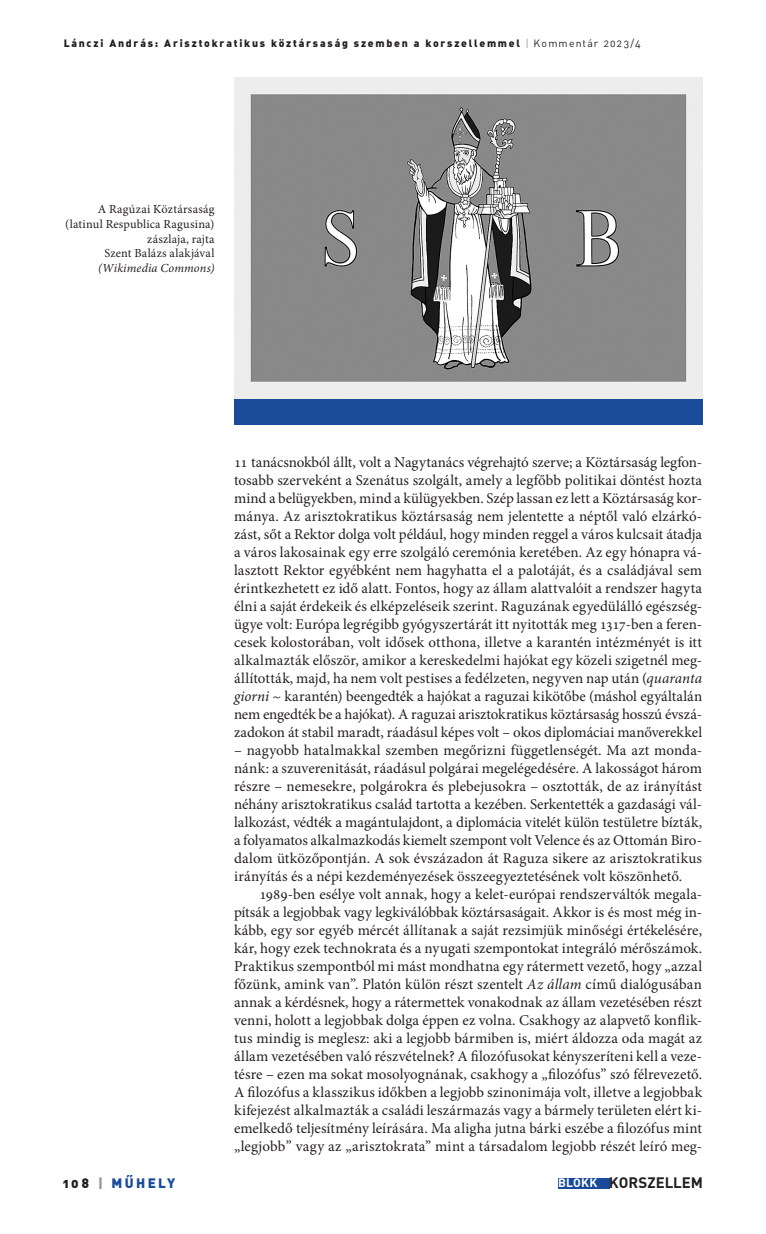
<style>
.page{position:relative;width:766px;height:1234px;background:#fff}
.page>*{position:absolute;margin:0;border:0;box-sizing:border-box;transform-origin:0 0}
._9_-_kenyér_2_---_10_pt{font:15px/18px "Minion Pro";color:#231f20;text-align:justify}
.t1{font:700 15px "DIN Alt PFL";letter-spacing:.045em;color:#231f20}
.t2{font:13.5px "DIN Alt Blk PFL";letter-spacing:.2em;color:#194b9b}
._1000_-_képaláírás{font:12.3px/14.7px "Minion Pro";letter-spacing:.015em;color:#231f20;text-align:right}
._1000_-_képaláírás-2{font:italic 12.3px "Minion Pro";letter-spacing:.01em;color:#231f20}
.t3{font:10.5px "DIN Alt Blk PFL";letter-spacing:.175em;color:#231f20}
.s1{font-family:"DIN Alt PFL";color:#939598}
.s2{font-family:"DIN Alt PFL"}
.s3{font-style:italic}
.s4{color:#231f20}
.s5{color:#939598}
.s6{font-size:12px;color:#fff}
</style>
<div class="page">
<div style="left:558px;top:1177px;width:52px;height:11px;background:#194b9b"></div>
<img style="left:234px;top:77px;width:468px;height:321px">
<div style="left:234px;top:399px;width:468px;height:25px;background:#194b9b"></div>
<p class="t3" style="left:64px;top:36px;width:577px">Lánczi András: Arisztokratikus köztársaság szemben a korszellemmel <span class="s1">|</span> <span class="s2">Kommentár 2023/4</span></p>
<p class="_1000_-_képaláírás" style="left:65px;top:202px;width:151px">A Ragúzai Köztársaság (latinul Respublica Ragusina) zászlaja, rajta<br>Szent Balázs alakjával</p>
<p class="_1000_-_képaláírás-2" style="left:98px;top:260px;width:118px">(Wikimedia Commons)</p>
<p class="_9_-_kenyér_2_---_10_pt" style="left:234px;top:453px;width:469px">11 tanácsnokból állt, volt a Nagytanács végrehajtó szerve; a Köztársaság legfon&shy;tosabb szerveként a Szenátus szolgált, amely a legfőbb politikai döntést hozta mind a belügyekben, mind a külügyekben. Szép lassan ez lett a Köztársaság kor&shy;mánya. Az arisztokratikus köztársaság nem jelentette a néptől való elzárkó&shy;zást, sőt a Rektor dolga volt például, hogy minden reggel a város kulcsait átadja a város lakosainak egy erre szolgáló ceremónia keretében. Az egy hónapra vá&shy;lasztott Rektor egyébként nem hagyhatta el a palotáját, és a családjával sem érintkezhetett ez idő alatt. Fontos, hogy az állam alattvalóit a rendszer hagyta élni a saját érdekeik és elképzeléseik szerint. Raguzának egyedülálló egészség&shy;ügye volt: Európa legrégibb gyógyszertárát itt nyitották meg 1317-ben a feren&shy;cesek kolostorában, volt idősek otthona, illetve a karantén intézményét is itt alkalmazták először, amikor a kereskedelmi hajókat egy közeli szigetnél meg&shy;állították, majd, ha nem volt pestises a fedélzeten, negyven nap után (<span class="s3">quaranta giorni</span> ~ karantén) beengedték a hajókat a raguzai kikötőbe (máshol egyáltalán nem engedték be a hajókat). A raguzai arisztokratikus köztársaság hosszú évszá&shy;zadokon át stabil maradt, ráadásul képes volt – okos diplomáciai manőverekkel</p>
<p class="_9_-_kenyér_2_---_10_pt" style="left:234px;top:741px;width:469px">– nagyobb hatalmakkal szemben megőrizni függetlenségét. Ma azt monda&shy;nánk: a szuverenitását, ráadásul polgárai megelégedésére. A lakosságot három részre – nemesekre, polgárokra és plebejusokra – osztották, de az irányítást néhány arisztokratikus család tartotta a kezében. Serkentették a gazdasági vál&shy;lalkozást, védték a magántulajdont, a diplomácia vitelét külön testületre bízták, a folyamatos alkalmazkodás kiemelt szempont volt Velence és az Ottomán Biro&shy;dalom ütközőpontján. A sok évszázadon át Raguza sikere az arisztokratikus irányítás és a népi kezdeményezések összeegyeztetésének volt köszönhető.</p>
<p class="_9_-_kenyér_2_---_10_pt" style="left:234px;top:885px;width:469px;text-indent:26px">1989-ben esélye volt annak, hogy a kelet-európai rendszerváltók megala&shy;pítsák a legjobbak vagy legkiválóbbak köztársaságait. Akkor is és most még in&shy;kább, egy sor egyéb mércét állítanak a saját rezsimjük minőségi értékelésére, kár, hogy ezek technokrata és a nyugati szempontokat integráló mérőszámok.<br>Praktikus szempontból mi mást mondhatna egy rátermett vezető, hogy „azzal főzünk, amink van”. Platón külön részt szentelt <span class="s3">Az állam</span> című dialógusában annak a kérdésnek, hogy a rátermettek vonakodnak az állam vezetésében részt venni, holott a legjobbak dolga éppen ez volna. Csakhogy az alapvető konflik&shy;tus mindig is meglesz: aki a legjobb bármiben is, miért áldozza oda magát az állam vezetésében való részvételnek? A filozófusokat kényszeríteni kell a veze&shy;tésre – ezen ma sokat mosolyognának, csakhogy a „filozófus” szó félrevezető.<br>A filozófus a klasszikus időkben a legjobb szinonimája volt, illetve a legjobbak kifejezést alkalmazták a családi leszármazás vagy a bármely területen elért ki&shy;emelkedő teljesítmény leírására. Ma aligha jutna bárki eszébe a filozófus mint „legjobb” vagy az „arisztokrata” mint a társadalom legjobb részét leíró meg-</p>
<p class="t2" style="left:63px;top:1173px;width:114px"><span class="s4">108</span> <span class="s5">|</span> MŰHELY</p>
<p class="t1" style="left:558px;top:1172px;width:145px"><span class="s6">BLOKK</span> KORSZELLEM</p>
</div>
